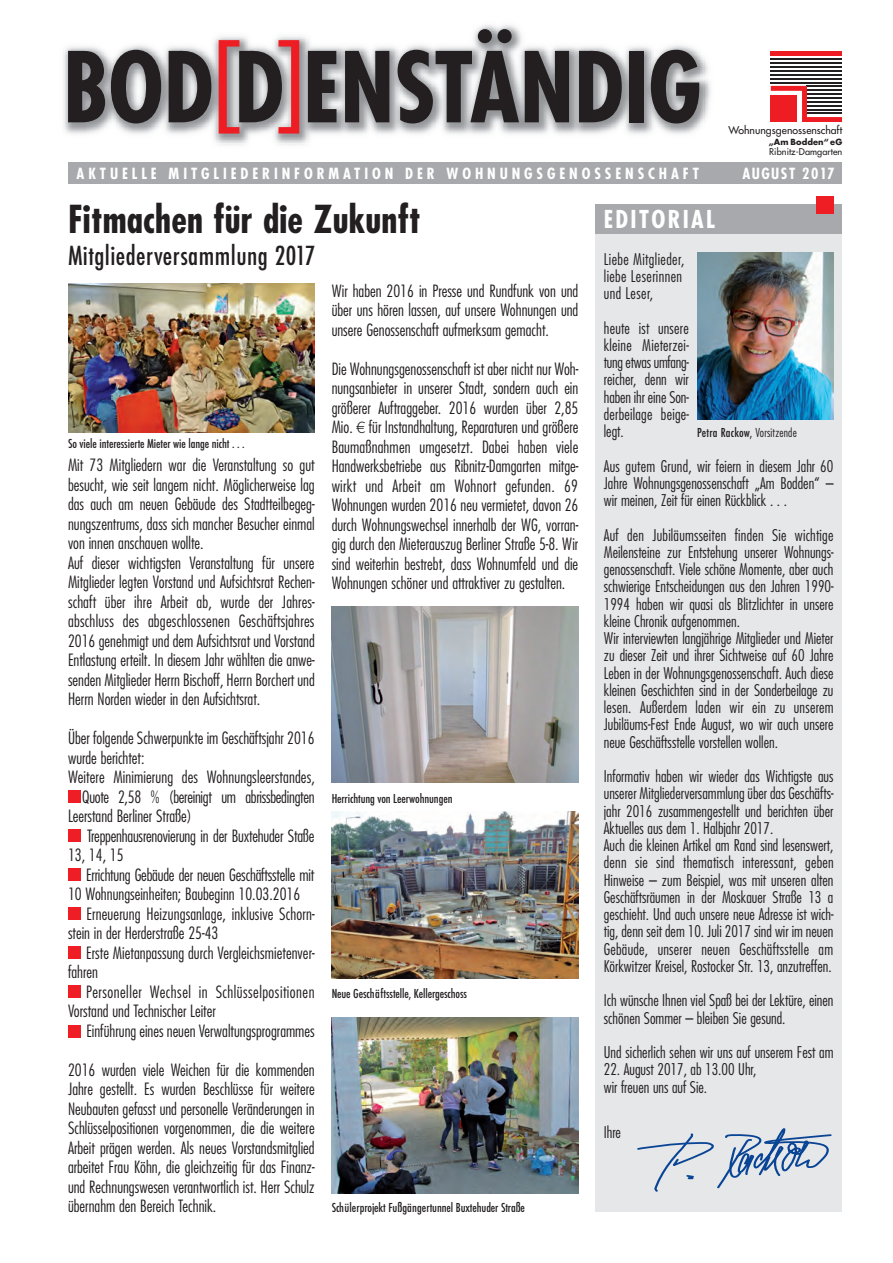
<style>
.page{position:relative;width:893px;height:1263px;background:#fff}
.page>*{position:absolute;margin:0;border:0;box-sizing:border-box;transform-origin:0 0}
.t1{font:700 condensed 37.5px "Futura";letter-spacing:.005em;color:#231f20}
.t2{font:500 condensed 25.5px "Futura";letter-spacing:.015em;color:#231f20}
.t3{font:700 condensed 24px "Futura";letter-spacing:.1em;color:#fff}
.t4{font:300 condensed 16.5px/19.5px "Futura";color:#231f20;text-align:justify}
.t5{font:300 condensed 16.5px "Futura";letter-spacing:.03em;color:#231f20}
.t6{font:300 condensed 15.75px/17.2px "Futura";color:#231f20}
.t7{font:300 condensed 15.75px/17.2px "Futura";letter-spacing:.025em;color:#231f20}
.t8{font:700 condensed 15px "Futura";letter-spacing:.26em;color:#fff}
.t9{font:700 condensed 15px "Futura";letter-spacing:.1em;color:#fff}
.t10{font:500 condensed 12px "Futura";letter-spacing:-.01em;color:#231f20}
.t11{font:500 condensed 12px "Futura";letter-spacing:.01em;color:#231f20}
.t12{font:10.5px "Futura";color:#231f20}
.t13{font:9.15px "Futura";color:#231f20}
.t14{font:700 8.25px "Futura";letter-spacing:.01em;color:#231f20}
.s1{font-family:"Gill Sans";font-stretch:normal}
.s2{font-weight:300}
</style>
<div class="page">
<div style="left:595px;top:204px;width:247px;height:1008px;background:#e6e7e9"></div>
<div style="left:68px;top:163px;width:774px;height:21px;background:#a8a9ad"></div>
<img style="left:63px;top:25px;width:648px;height:120px">
<hr style="left:771px;top:82px;width:71px;height:1px;background:#231f20">
<hr style="left:771px;top:78px;width:71px;height:1px;background:#231f20">
<hr style="left:771px;top:74px;width:71px;height:1px;background:#231f20">
<hr style="left:771px;top:70px;width:71px;height:2px;background:#231f20">
<hr style="left:771px;top:67px;width:71px;height:1px;background:#231f20">
<hr style="left:771px;top:63px;width:71px;height:1px;background:#231f20">
<hr style="left:771px;top:59px;width:71px;height:1px;background:#231f20">
<div style="left:771px;top:51px;width:71px;height:5px;background:#ee1d23"></div>
<svg style="left:771px;top:86px;width:71px;height:36px"></svg>
<svg style="left:68px;top:51px;width:37px;height:71px;background:#3c393b"></svg>
<svg style="left:111px;top:50px;width:50px;height:73px;background:#626062"></svg>
<svg style="left:169px;top:47px;width:42px;height:75px;background:#565456"></svg>
<svg style="left:219px;top:40px;width:80px;height:94px;background:#9f6c6f"></svg>
<svg style="left:308px;top:51px;width:28px;height:71px;background:#434142"></svg>
<svg style="left:345px;top:51px;width:44px;height:71px;background:#434041"></svg>
<svg style="left:398px;top:29px;width:121px;height:94px"></svg>
<svg style="left:525px;top:51px;width:44px;height:71px;background:#423f40"></svg>
<svg style="left:579px;top:47px;width:43px;height:75px;background:#565456"></svg>
<div style="left:629px;top:51px;width:14px;height:71px;background:#231f20"></div>
<svg style="left:651px;top:50px;width:48px;height:73px;background:#605e60"></svg>
<div style="left:595px;top:204px;width:247px;height:30px;background:#a8a9ad"></div>
<img style="left:698px;top:252px;width:135px;height:168px">
<div style="left:816px;top:197px;width:17px;height:17px;background:#ee1e24"></div>
<svg style="left:637px;top:1128px;width:194px;height:64px"></svg>
<img style="left:68px;top:283px;width:247px;height:149px">
<img style="left:332px;top:607px;width:246px;height:175px">
<img style="left:332px;top:811px;width:246px;height:167px">
<img style="left:332px;top:1017px;width:246px;height:176px">
<div style="left:68px;top:790px;width:13px;height:13px;background:#ee1e24"></div>
<div style="left:68px;top:829px;width:13px;height:13px;background:#ee1e24"></div>
<div style="left:68px;top:868px;width:13px;height:13px;background:#ee1e24"></div>
<div style="left:68px;top:907px;width:13px;height:13px;background:#ee1e24"></div>
<div style="left:68px;top:946px;width:13px;height:13px;background:#ee1e24"></div>
<div style="left:68px;top:985px;width:13px;height:13px;background:#ee1e24"></div>
<div style="left:68px;top:1025px;width:13px;height:12px;background:#ee1e24"></div>
<p class="t12" style="left:728px;top:124px;width:116px">Wohnungsgenossenschaft</p>
<p class="t13" style="left:769px;top:147px;width:75px">Ribnitz-Damgarten</p>
<p class="t14" style="left:769px;top:138px;width:75px">„Am Bodden“ eG</p>
<p class="t8" style="left:77px;top:167px;width:624px">AKTUELLE MITGLIEDERINFORMATION DER WOHNUNGSGENOSSENSCHAFT</p>
<p class="t9" style="left:742px;top:167px;width:94px">AUGUST 2017</p>
<h1 class="t1" style="left:68px;top:203px;width:354px">Fitmachen für die Zukunft</h1>
<h2 class="t2" style="left:68px;top:241px;width:249px">Mitgliederversammlung 2017</h2>
<p class="t10" style="left:68px;top:437px;width:178px">So viele interessierte Mieter wie lange nicht . . .</p>
<p class="t4" style="left:68px;top:457px;width:248px;text-align:left">Mit 73 Mitgliedern war die Veranstaltung so gut besucht, wie seit langem nicht. Möglicherweise lag das auch am neuen Gebäude des Stadtteilbegeg&shy;nungszentrums, dass sich mancher Besucher einmal von innen anschauen wollte.<br>Auf dieser wichtigsten Veranstaltung für unsere Mitglieder legten Vorstand und Aufsichtsrat Rechen&shy;schaft über ihre Arbeit ab, wurde der Jahres&shy;abschluss des abgeschlossenen Geschäftsjahres 2016 genehmigt und dem Aufsichtsrat und Vorstand Entlastung erteilt. In diesem Jahr wählten die anwe&shy;senden Mitglieder Herrn Bischoff, Herrn Borchert und Herrn Norden wieder in den Aufsichtsrat.</p>
<p class="t4" style="left:68px;top:730px;width:248px">Über folgende Schwerpunkte im Geschäftsjahr 2016</p>
<p class="t4" style="left:68px;top:749px;width:78px">wurde berichtet:</p>
<p class="t4" style="left:68px;top:769px;width:248px">Weitere Minimierung des Wohnungsleerstandes,</p>
<p class="t4" style="left:82px;top:788px;width:234px">Quote 2,58 % (bereinigt um abrissbedingten</p>
<p class="t4" style="left:68px;top:808px;width:125px">Leerstand Berliner Straße)</p>
<p class="t4" style="left:87px;top:827px;width:229px">Treppenhausrenovierung in der Buxtehuder Staße</p>
<p class="t4" style="left:68px;top:847px;width:57px">13, 14, 15</p>
<p class="t4" style="left:86px;top:866px;width:230px">Errichtung Gebäude der neuen Geschäftsstelle mit</p>
<p class="t4" style="left:68px;top:886px;width:234px">10 Wohnungseinheiten; Baubeginn 10.03.2016</p>
<p class="t4" style="left:86px;top:905px;width:230px">Erneuerung Heizungsanlage, inklusive Schorn-</p>
<p class="t4" style="left:68px;top:925px;width:152px">stein in der Herderstraße 25-43</p>
<p class="t4" style="left:86px;top:944px;width:230px">Erste Mietanpassung durch Vergleichsmietenver-</p>
<p class="t4" style="left:68px;top:964px;width:31px">fahren</p>
<p class="t5" style="left:86px;top:985px;width:230px">Personeller Wechsel in Schlüsselpositionen</p>
<p class="t4" style="left:68px;top:1003px;width:149px">Vorstand und Technischer Leiter</p>
<p class="t4" style="left:86px;top:1022px;width:230px">Einführung eines neuen Verwaltungsprogrammes</p>
<p class="t4" style="left:68px;top:1061px;width:248px">2016 wurden viele Weichen für die kommenden Jahre gestellt. Es wurden Beschlüsse für weitere Neubauten gefasst und personelle Veränderungen in Schlüsselpositionen vorgenommen, die die weitere Arbeit prägen werden. Als neues Vorstandsmitglied arbeitet Frau Köhn, die gleichzeitig für das Finanz&shy;und Rechnungswesen verantwortlich ist. Herr Schulz übernahm den Bereich Technik.</p>
<p class="t4" style="left:332px;top:282px;width:248px">Wir haben 2016 in Presse und Rundfunk von und über uns hören lassen, auf unsere Wohnungen und unsere Genossenschaft aufmerksam gemacht.</p>
<p class="t4" style="left:332px;top:360px;width:248px">Die Wohnungsgenossenschaft ist aber nicht nur Woh&shy;nungsanbieter in unserer Stadt, sondern auch ein größerer Auftraggeber. 2016 wurden über 2,85<br>Mio. <span class="s1">€</span> für Instandhaltung, Reparaturen und größere Baumaßnahmen umgesetzt. Dabei haben viele Handwerksbetriebe aus Ribnitz-Damgarten mitge&shy;wirkt und Arbeit am Wohnort gefunden. 69<br>Wohnungen wurden 2016 neu vermietet, davon 26 durch Wohnungswechsel innerhalb der WG, vorran&shy;gig durch den Mieterauszug Berliner Straße 5-8. Wir sind weiterhin bestrebt, dass Wohnumfeld und die Wohnungen schöner und attraktiver zu gestalten.</p>
<p class="t10" style="left:332px;top:791px;width:122px">Herrichtung von Leerwohnungen</p>
<p class="t10" style="left:332px;top:986px;width:137px">Neue Geschäftsstelle, Kellergeschoss</p>
<p class="t10" style="left:332px;top:1201px;width:195px">Schülerprojekt Fußgängertunnel Buxtehuder Straße</p>
<h3 class="t3" style="left:604px;top:209px;width:113px">EDITORIAL</h3>
<p class="t7" style="left:604px;top:251px;width:82px">Liebe Mitglieder, liebe Leserinnen und Leser,</p>
<p class="t6" style="left:604px;top:320px;width:87px;text-align:justify">heute ist unsere kleine Mieterzei&shy;tung etwas umfang&shy;reicher, denn wir haben ihr eine Son&shy;derbeilage beige&shy;legt.</p>
<p class="t6" style="left:604px;top:458px;width:231px;text-align:justify">Aus gutem Grund, wir feiern in diesem Jahr 60<br>Jahre Wohnungsgenossenschaft „Am Bodden“ – wir meinen, Zeit für einen Rückblick . . .</p>
<p class="t6" style="left:604px;top:527px;width:231px">Auf den Jubiläumsseiten finden Sie wichtige Meilensteine zur Entstehung unserer Wohnungs&shy;genossenschaft. Viele schöne Momente, aber auch schwierige Entscheidungen aus den Jahren 1990- 1994 haben wir quasi als Blitzlichter in unsere kleine Chronik aufgenommen.<br>Wir interviewten langjährige Mitglieder und Mieter zu dieser Zeit und ihrer Sichtweise auf 60 Jahre Leben in der Wohnungsgenossenschaft. Auch diese kleinen Geschichten sind in der Sonderbeilage zu lesen. Außerdem laden wir ein zu unserem Jubiläums-Fest Ende August, wo wir auch unsere neue Geschäftsstelle vorstellen wollen.</p>
<p class="t6" style="left:604px;top:769px;width:231px">Informativ haben wir wieder das Wichtigste aus unserer Mitgliederversammlung über das Geschäfts&shy;jahr 2016 zusammengestellt und berichten über Aktuelles aus dem 1. Halbjahr 2017.<br>Auch die kleinen Artikel am Rand sind lesenswert, denn sie sind thematisch interessant, geben Hinweise – zum Beispiel, was mit unseren alten Geschäftsräumen in der Moskauer Straße 13 a geschieht. Und auch unsere neue Adresse ist wich&shy;tig, denn seit dem 10. Juli 2017 sind wir im neuen Gebäude, unserer neuen Geschäftsstelle am Körkwitzer Kreisel, Rostocker Str. 13, anzutreffen.</p>
<p class="t6" style="left:604px;top:993px;width:231px">Ich wünsche Ihnen viel Spaß bei der Lektüre, einen schönen Sommer – bleiben Sie gesund.</p>
<p class="t6" style="left:604px;top:1045px;width:231px">Und sicherlich sehen wir uns auf unserem Fest am</p>
<p class="t6" style="left:604px;top:1062px;width:154px">22. August 2017, ab 13.00 Uhr, wir freuen uns auf Sie.</p>
<p class="t6" style="left:604px;top:1125px;width:19px">Ihre</p>
<p class="t11" style="left:697px;top:426px;width:101px">Petra Rackow, <span class="s2">Vorsitzende</span></p>
</div>
